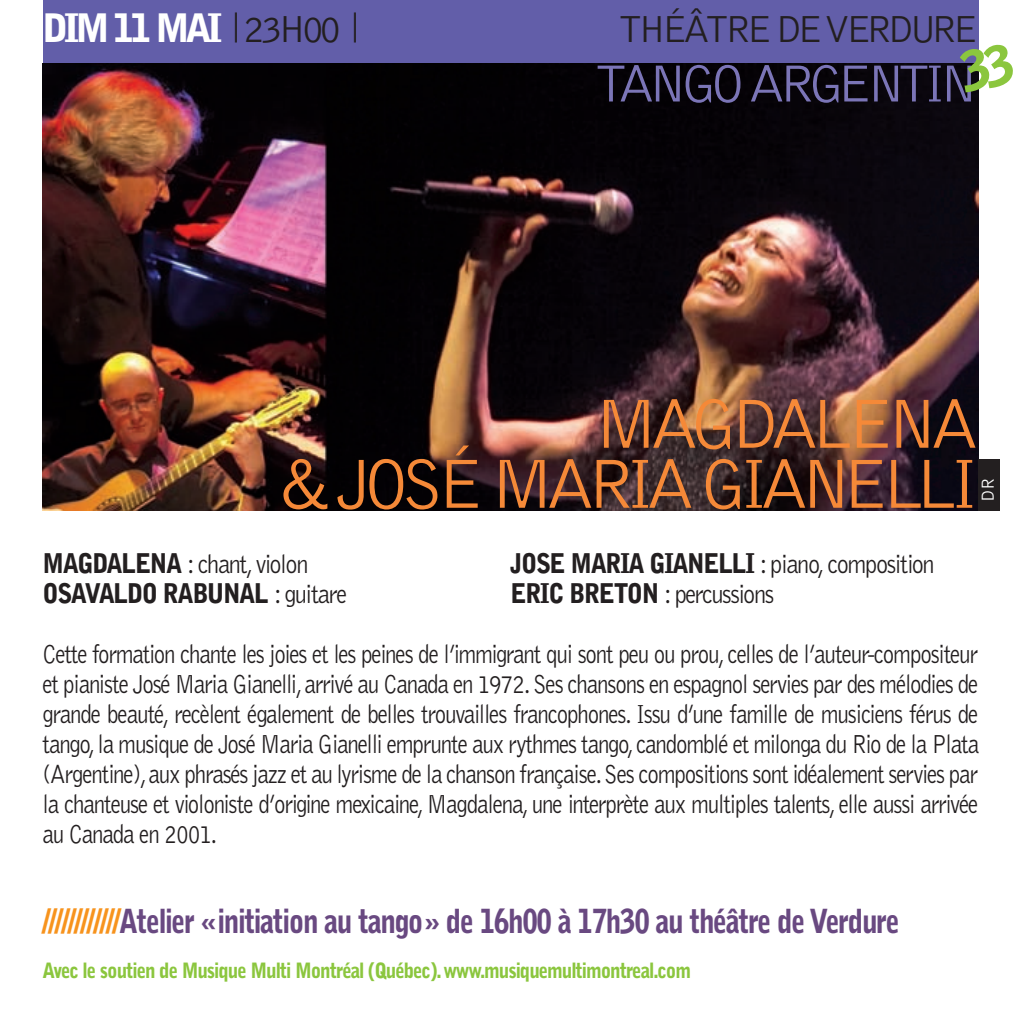
<style>
.page{position:relative;width:1021px;height:1021px;background:#fff}
.page>*{position:absolute;margin:0;border:0;box-sizing:border-box;transform-origin:0 0}
.t1{font:300 72px/60px "Bell Gothic";letter-spacing:-.11em;color:#f58938;text-align:right}
.t2{font:300 54px "Bell Gothic";letter-spacing:-.11em;color:#7b75b7}
.t3{font:300 39px "Bell Gothic";letter-spacing:-.11em;color:#231f20}
.t4{font:900 39px "Bell Gothic";letter-spacing:-.11em;color:#fff}
.t5{font:900 33px "Bell Gothic";letter-spacing:-.05em;color:#694981;scale:.85 1}
.t6{font:300 27px/30px "Bell Gothic";letter-spacing:-.055em;color:#231f20;text-align:justify;scale:.85 1}
.t7{font:300 27px "Bell Gothic";letter-spacing:-.055em;color:#231f20;scale:.9 1}
.t8{font:900 27px "Bell Gothic";letter-spacing:-.055em;color:#231f20;scale:.9 1}
.t9{font:900 21px "Bell Gothic";letter-spacing:-.055em;color:#8bc63e;scale:.9 1}
.t10{font:300 18px "Bell Gothic";color:#fff}
.s1{font-weight:300;color:#231f20}
.s2{font-weight:900}
.s3{font-weight:300}
.s4{color:#f7931d}
</style>
<div class="page">
<img style="left:42px;top:0;width:958px;height:511px">
<svg style="left:958px;top:43px;width:42px;height:49px"></svg>
<h3 class="t4" style="left:43px;top:14px;width:317px">DIM 11 MAI <sup>|</sup> <span class="s1">23H00</span> <sup>|</sup></h3>
<h3 class="t3" style="left:618px;top:15px;width:361px">THÉÂTRE DE VERDURE</h3>
<h2 class="t2" style="left:594px;top:63px;width:385px">TANGO ARGENTIN</h2>
<h1 class="t1" style="left:278px;top:398px;width:701px">MAGDALENA<br>&amp; JOSÉ MARIA GIANELLI</h1>
<p class="t10" style="left:981px;top:502px;width:26px;rotate:-90deg">DR</p>
<p class="t7" style="left:43px;top:553px;width:297px"><span class="s2">MAGDALENA</span> : chant, violon</p>
<p class="t7" style="left:510px;top:553px;width:473px"><span class="s2">JOSE MARIA GIANELLI</span> : piano, composition</p>
<p class="t8" style="left:43px;top:583px;width:340px">OSAVALDO RABUNAL <span class="s3">: guitare</span></p>
<p class="t7" style="left:510px;top:583px;width:294px"><span class="s2">ERIC BRETON</span> : percussions</p>
<p class="t6" style="left:43px;top:640px;width:1103px">Cette formation chante les joies et les peines de l’immigrant qui sont peu ou prou, celles de l’auteur-compositeur et pianiste José Maria Gianelli, arrivé au Canada en 1972. Ses chansons en espagnol servies par des mélodies de grande beauté, recèlent également de belles trouvailles francophones. Issu d’une famille de musiciens férus de tango, la musique de José Maria Gianelli emprunte aux rythmes tango, candomblé et milonga du Rio de la Plata (Argentine), aux phrasés jazz et au lyrisme de la chanson française. Ses compositions sont idéalement servies par la chanteuse et violoniste d’origine mexicaine, Magdalena, une interprète aux multiples talents, elle aussi arrivée au Canada en 2001.</p>
<p class="t5" style="left:43px;top:908px;width:1009px"><span class="s4">////////////</span>Atelier «initiation au tango» de 16h00 à 17h30 au théâtre de Verdure</p>
<p class="t9" style="left:43px;top:962px;width:722px">Avec le soutien de Musique Multi Montréal (Québec). www.musiquemultimontreal.com</p>
</div>
